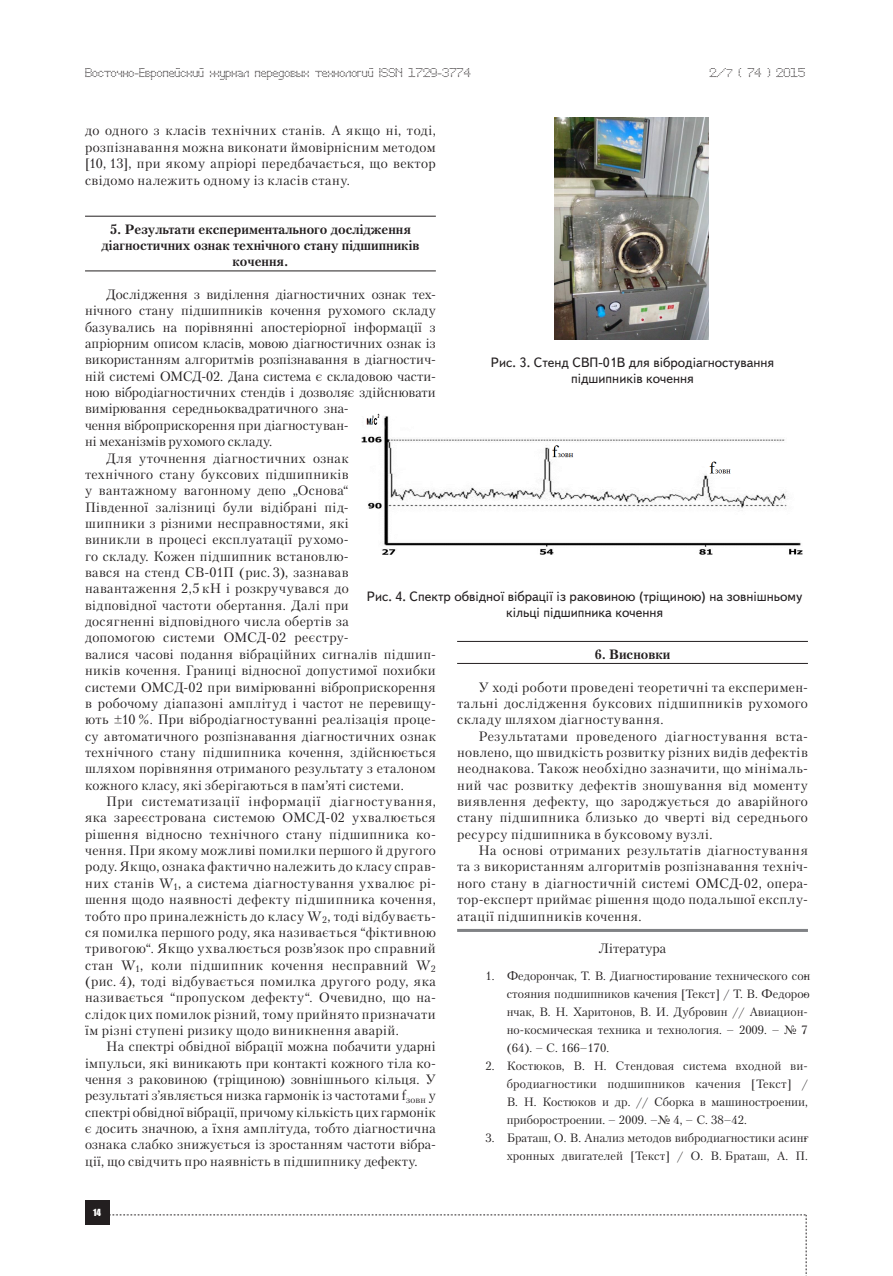
<style>
.page{position:relative;width:893px;height:1276px;background:#fff}
.page>*{position:absolute;margin:0;border:0;box-sizing:border-box;transform-origin:0 0}
.Text{font:13.5px/16.4px "Petersburg C";letter-spacing:.02em;color:#231f20;text-align:justify}
.risunok{font:13.5px/16.2px "Text Book C";color:#231f20;text-align:center}
.Punkt{font:700 13.5px/16.4px "Petersburg C";color:#231f20;text-align:center}
.literatura-zaglav{font:13.5px "Petersburg C";color:#231f20}
.t1{font:12px/18px "Petersburg C";color:#231f20;text-align:justify}
.t2{font:12px "Perfo";letter-spacing:.015em;color:#231f20}
.t3{font:9px "Impact";color:#fff}
.s1{font-size:10.5px}
</style>
<div class="page">
<div style="left:85px;top:1200px;width:24px;height:25px;background:#231f20"></div>
<svg style="left:109px;top:1214px;width:698px;height:62px"></svg>
<hr style="left:85px;top:216px;width:351px;height:1px;background:#231f20">
<hr style="left:85px;top:270px;width:351px;height:1px;background:#231f20">
<img style="left:554px;top:118px;width:155px;height:221px">
<hr style="left:457px;top:641px;width:351px;height:1px;background:#231f20">
<hr style="left:457px;top:663px;width:351px;height:1px;background:#231f20">
<hr style="left:457px;top:929px;width:351px;height:3px;background:#808285">
<img style="left:361px;top:413px;width:442px;height:142px">
<p class="t2" style="left:85px;top:65px;width:387px">Восточно-Европейский журнал передовых технологий ISSN 1729-3774</p>
<p class="t2" style="left:709px;top:65px;width:97px">2/<span class="s1">7</span> ( 74 ) 2015</p>
<p class="Text" style="left:85px;top:122px;width:352px">до одного з класів технічних станів. А якщо ні, тоді, розпізнавання можна виконати ймовірнісним методом [10, 13], при якому апріорі передбачається, що вектор свідомо належить одному із класів стану.</p>
<p class="Punkt" style="left:102px;top:220px;width:319px">5. Результати експериментального дослідження діагностичних ознак технічного стану підшипників кочення.</p>
<p class="Text" style="left:85px;top:286px;width:352px;text-align:left;text-indent:21px">Дослідження з виділення діагностичних ознак тех&shy;нічного стану підшипників кочення рухомого складу базувались на порівнянні апостеріорної інформації з апріорним описом класів, мовою діагностичних ознак із використанням алгоритмів розпізнавання в діагностич&shy;ній системі ОМСД-02. Дана система є складовою части&shy;ною вібродіагностичних стендів і дозволяє здійснювати вимірювання середньоквадратичного зна-<br>чення віброприскорення при діагностуван-<br>ні механізмів рухомого складу.</p>
<p class="Text" style="left:85px;top:449px;width:352px;text-align:left;text-indent:21px">Для уточнення діагностичних ознак<br>технічного стану буксових підшипників<br>у вантажному вагонному депо „Основа“<br>Південної залізниці були відібрані під-<br>шипники з різними несправностями, які<br>виникли в процесі експлуатації рухомо-<br>го складу. Кожен підшипник встановлю-<br>вався на стенд СВ-01П (рис. 3), зазнавав навантаження 2,5 кН і розкручувався до<br>відповідної частоти обертання. Далі при<br>досягненні відповідного числа обертів за<br>допомогою системи ОМСД-02 реєстру-<br>валися часові подання вібраційних сигналів підшип&shy;ників кочення. Границі відносної допустимої похибки системи ОМСД-02 при вимірюванні віброприскорення в робочому діапазоні амплітуд і частот не перевищу&shy;ють ±10 %. При вібродіагностуванні реалізація проце&shy;су автоматичного розпізнавання діагностичних ознак технічного стану підшипника кочення, здійснюється шляхом порівняння отриманого результату з еталоном кожного класу, які зберігаються в пам’яті системи.</p>
<p class="Text" style="left:85px;top:793px;width:352px;text-indent:21px">При систематизації інформації діагностування, яка зареєстрована системою ОМСД-02 ухвалюється рішення відносно технічного стану підшипника ко&shy;чення. При якому можливі помилки першого й другого роду. Якщо, ознака фактично належить до класу справ&shy;них станів W<sub>1</sub>, а система діагностування ухвалює рі&shy;шення щодо наявності дефекту підшипника кочення, тобто про приналежність до класу W<sub>2</sub>, тоді відбуваєть&shy;ся помилка першого роду, яка називається “фіктивною тривогою“. Якщо ухвалюється розв’язок про справний стан W<sub>1</sub>, коли підшипник кочення несправний W<sub>2 </sub>(рис. 4), тоді відбувається помилка другого роду, яка називається “пропуском дефекту“. Очевидно, що на&shy;слідок цих помилок різний, тому прийнято призначати їм різні ступені ризику щодо виникнення аварій.</p>
<p class="Text" style="left:85px;top:1038px;width:352px;text-indent:21px">На спектрі обвідної вібрації можна побачити ударні імпульси, які виникають при контакті кожного тіла ко&shy;чення з раковиною (тріщиною) зовнішнього кільця. У результаті з’являється низка гармонік із частотами f<sub>зовн</sub> у спектрі обвідної вібрації, причому кількість цих гармонік є досить значною, а їхня амплітуда, тобто діагностична ознака слабко знижується із зростанням частоти вібра&shy;ції, що свідчить про наявність в підшипнику дефекту.</p>
<p class="risunok" style="left:491px;top:354px;width:285px">Рис. 3. Стенд СВП-01В для вібродіагностування підшипників кочення</p>
<p class="risunok" style="left:367px;top:588px;width:437px">Рис. 4. Спектр обвідної вібрації із раковиною (тріщиною) на зовнішньому кільці підшипника кочення</p>
<p class="Punkt" style="left:595px;top:645px;width:77px">6. Висновки</p>
<p class="Text" style="left:457px;top:678px;width:352px;text-indent:21px">У ході роботи проведені теоретичні та експеримен&shy;тальні дослідження буксових підшипників рухомого складу шляхом діагностування.</p>
<p class="Text" style="left:457px;top:727px;width:352px;text-indent:21px">Результатами проведеного діагностування вста&shy;новлено, що швидкість розвитку різних видів дефектів неоднакова. Також необхідно зазначити, що мінімаль&shy;ний час розвитку дефектів зношування від моменту виявлення дефекту, що зароджується до аварійного стану підшипника близько до чверті від середнього ресурсу підшипника в буксовому вузлі.</p>
<p class="Text" style="left:457px;top:842px;width:352px;text-indent:21px">На основі отриманих результатів діагностування та з використанням алгоритмів розпізнавання техніч&shy;ного стану в діагностичній системі ОМСД-02, опера&shy;тор-експерт приймає рішення щодо подальшої експлу&shy;атації підшипників кочення.</p>
<p class="literatura-zaglav" style="left:599px;top:940px;width:69px">Література</p>
<p class="t1" style="left:507px;top:966px;width:303px;text-indent:-21px">1. Федорончак, Т. В. Диагностирование технического со&shy;стояния подшипников качения [Текст] / Т. В. Федоро&shy;нчак, В. Н. Харитонов, В. И. Дубровин // Авиацион&shy;но-космическая техника и технология. – 2009. – № 7 (64). – С. 166–170.</p>
<p class="t1" style="left:507px;top:1056px;width:303px;text-indent:-21px">2. Костюков, В. Н. Стендовая система входной ви&shy;бродиагностики подшипников качения [Текст] / В. Н. Костюков и др. // Сборка в машиностроении, приборостроении. – 2009. –№ 4, – С. 38–42.</p>
<p class="t1" style="left:485px;top:1128px;width:324px;text-align:right">3. Браташ, О. В. Анализ методов вибродиагностики асин&shy;хронных двигателей [Текст] / О. В. Браташ, А. П.</p>
<p class="t3" style="left:93px;top:1205px;width:9px">14</p>
</div>
